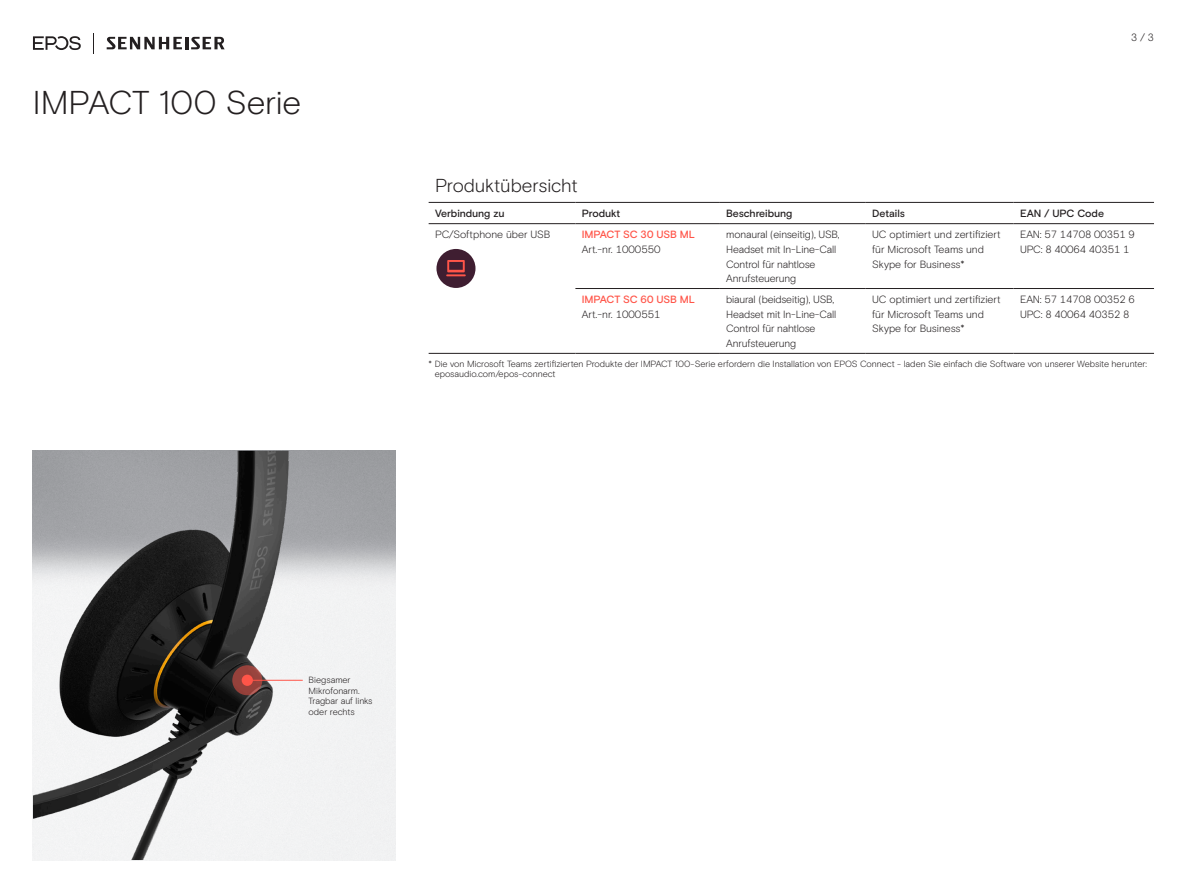
<style>
.page{position:relative;width:1187px;height:893px;background:#fff}
.page>*{position:absolute;margin:0;border:0;box-sizing:border-box;transform-origin:0 0}
.EPOS_headline_32_reg{font:300 33px "EPOS Basis";letter-spacing:-.01em;color:#231f20}
.Leadtext_Table{font:300 18.75px "EPOS Basis";letter-spacing:-.005em;color:#231f20}
.Smalltext_Table{font:300 10.5px/14.7px "EPOS Basis";letter-spacing:-.01em;color:#231f20}
.Smalltext_Table-2{font:500 10.5px "EPOS Basis";letter-spacing:-.005em;color:#231f20}
.Smalltext_Table-3{font:500 10.5px "EPOS Basis";letter-spacing:-.015em;color:#ff5549}
.t1{font:300 9px/10.5px "EPOS Basis";letter-spacing:-.005em;color:#231f20}
</style>
<div class="page">
<img style="left:33px;top:451px;width:271px;height:409px">
<hr style="left:719px;top:223px;width:146px;height:1px;background:#231f20">
<hr style="left:575px;top:288px;width:144px;height:1px;background:#231f20">
<hr style="left:719px;top:288px;width:146px;height:1px;background:#231f20">
<hr style="left:865px;top:288px;width:148px;height:1px;background:#231f20">
<hr style="left:1013px;top:288px;width:140px;height:1px;background:#231f20">
<hr style="left:575px;top:353px;width:144px;height:1px;background:#231f20">
<hr style="left:719px;top:353px;width:146px;height:1px;background:#231f20">
<hr style="left:1013px;top:353px;width:140px;height:1px;background:#231f20">
<hr style="left:428px;top:353px;width:147px;height:1px;background:#231f20">
<hr style="left:719px;top:202px;width:146px;height:1px;background:#231f20">
<hr style="left:865px;top:353px;width:148px;height:1px;background:#231f20">
<hr style="left:575px;top:223px;width:144px;height:1px;background:#231f20">
<hr style="left:428px;top:223px;width:147px;height:1px;background:#231f20">
<hr style="left:428px;top:202px;width:147px;height:1px;background:#231f20">
<hr style="left:575px;top:202px;width:144px;height:1px;background:#231f20">
<hr style="left:865px;top:202px;width:148px;height:1px;background:#231f20">
<hr style="left:1013px;top:202px;width:140px;height:1px;background:#231f20">
<hr style="left:865px;top:223px;width:148px;height:1px;background:#231f20">
<hr style="left:1013px;top:223px;width:140px;height:1px;background:#231f20">
<svg style="left:232px;top:665px;width:30px;height:30px"></svg>
<div style="left:242px;top:675px;width:11px;height:11px;background:#ff5549;border-radius:50%"></div>
<hr style="left:247px;top:680px;width:56px;height:1px;background:#ff5549">
<svg style="left:93px;top:33px;width:1px;height:20px"></svg>
<svg style="left:107px;top:37px;width:118px;height:12px"></svg>
<svg style="left:33px;top:36px;width:48px;height:14px"></svg>
<div style="left:436px;top:249px;width:39px;height:39px;background:#3f1e31;border-radius:50%"></div>
<svg style="left:446px;top:260px;width:19px;height:16px"></svg>
<p class="EPOS_headline_32_reg" style="left:33px;top:83px;width:269px">IMPACT 100 Serie</p>
<p class="Smalltext_Table" style="left:1130px;top:30px;width:24px">3 / 3</p>
<p class="Leadtext_Table" style="left:435px;top:174px;width:144px">Produktübersicht</p>
<p class="Smalltext_Table-2" style="left:435px;top:207px;width:71px">Verbindung zu</p>
<p class="Smalltext_Table-2" style="left:581px;top:207px;width:40px">Produkt</p>
<p class="Smalltext_Table-2" style="left:726px;top:207px;width:68px">Beschreibung</p>
<p class="Smalltext_Table-2" style="left:872px;top:207px;width:34px">Details</p>
<p class="Smalltext_Table-2" style="left:1019px;top:207px;width:86px">EAN / UPC Code</p>
<p class="Smalltext_Table" style="left:435px;top:227px;width:117px">PC/Softphone über USB</p>
<p class="Smalltext_Table-3" style="left:581px;top:228px;width:115px">IMPACT SC 30 USB ML</p>
<p class="Smalltext_Table" style="left:581px;top:242px;width:80px">Art.-nr. 1000550</p>
<p class="Smalltext_Table" style="left:726px;top:227px;width:115px">monaural (einseitig), USB,<br>Headset mit In-Line-Call<br>Control für nahtlose<br>Anrufsteuerung</p>
<p class="Smalltext_Table" style="left:872px;top:227px;width:130px">UC optimiert und zertifiziert für Microsoft Teams und<br>Skype for Business*</p>
<p class="Smalltext_Table" style="left:1019px;top:227px;width:116px">EAN: 57 14708 00351 9</p>
<p class="Smalltext_Table" style="left:1019px;top:242px;width:111px">UPC: 8 40064 40351 1</p>
<p class="Smalltext_Table-3" style="left:581px;top:293px;width:115px">IMPACT SC 60 USB ML</p>
<p class="Smalltext_Table" style="left:581px;top:307px;width:80px">Art.-nr. 1000551</p>
<p class="Smalltext_Table" style="left:726px;top:292px;width:111px">biaural (beidseitig), USB,<br>Headset mit In-Line-Call<br>Control für nahtlose<br>Anrufsteuerung</p>
<p class="Smalltext_Table" style="left:872px;top:292px;width:130px">UC optimiert und zertifiziert für Microsoft Teams und<br>Skype for Business*</p>
<p class="Smalltext_Table" style="left:1019px;top:292px;width:116px">EAN: 57 14708 00352 6</p>
<p class="Smalltext_Table" style="left:1019px;top:307px;width:111px">UPC: 8 40064 40352 8</p>
<p class="t1" style="left:434px;top:358px;width:713px;text-indent:-6px">* Die von Microsoft Teams zertifizierten Produkte der IMPACT 100-Serie erfordern die Installation von EPOS Connect - laden Sie einfach die Software von unserer Website herunter: eposaudio.com/epos-connect</p>
<p class="t1" style="left:308px;top:675px;width:65px">Biegsamer<br>Mikrofonarm.<br>Tragbar auf links oder rechts</p>
</div>
